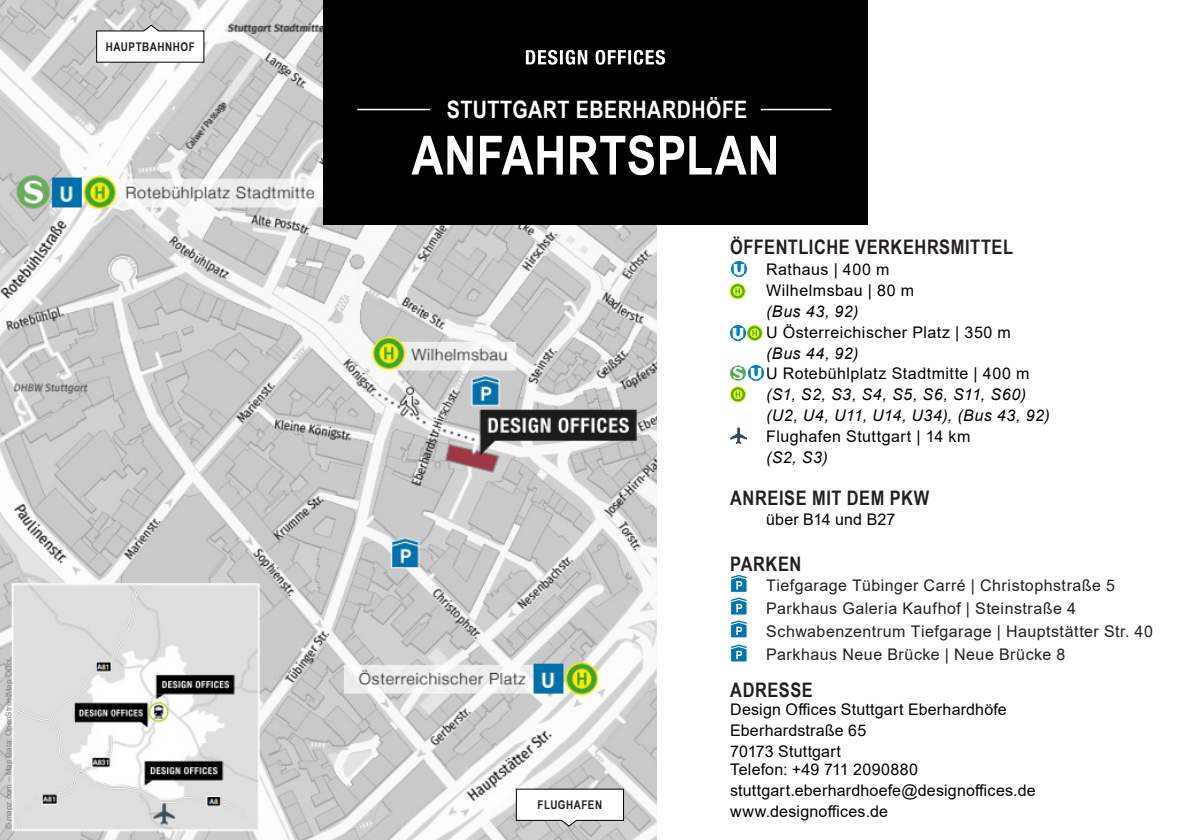
<style>
.page{position:relative;width:1191px;height:840px;background:#fff}
.page>*{position:absolute;margin:0;border:0;box-sizing:border-box;transform-origin:0 0}
.Headline_Weiss_29_pt{font:700 54px "Arial Narrow";letter-spacing:.01em;color:#fff}
.Headline_Weiss_12_pt{font:700 24px "Arial Narrow";letter-spacing:.02em;color:#fff}
.Buero_Fakten{font:700 20px "Arial Narrow";letter-spacing:.03em;color:#231f20}
.Buero_Fakten-2{font:16px/18px "Arial";letter-spacing:.025em;color:#000002}
.Buero_Fakten-3{font:16px "Arial";letter-spacing:.03em;color:#231f20}
.Buero_Fakten-4{font:italic 16px "Arial";letter-spacing:.025em;color:#000002}
.Umgebung_Mapz_Headli{font:700 12px "Arial Narrow";letter-spacing:.04em;color:#231f20}
.t1{font:8px "Arial";color:#808285}
</style>
<div class="page">
<svg style="left:730px;top:574px;width:17px;height:88px"></svg>
<img style="left:731px;top:261px;width:15px;height:13px">
<svg style="left:733px;top:274px;width:12px;height:2px"></svg>
<img style="left:730px;top:325px;width:15px;height:13px">
<svg style="left:732px;top:338px;width:12px;height:2px"></svg>
<img style="left:748px;top:365px;width:15px;height:13px">
<img style="left:0;top:0;width:657px;height:839px">
<img style="left:730px;top:365px;width:16px;height:13px">
<svg style="left:731px;top:378px;width:31px;height:2px"></svg>
<svg style="left:730px;top:427px;width:17px;height:17px"></svg>
<svg style="left:96px;top:25px;width:108px;height:38px"></svg>
<svg style="left:516px;top:788px;width:108px;height:38px"></svg>
<div style="left:323px;top:0;width:544px;height:224px;background:#000"></div>
<svg style="left:526px;top:50px;width:139px;height:15px"></svg>
<hr style="left:357px;top:109px;width:73px;height:1px;background:#fff">
<hr style="left:761px;top:109px;width:70px;height:1px;background:#fff">
<svg style="left:730px;top:283px;width:15px;height:16px"></svg>
<div style="left:729px;top:283px;width:16px;height:16px;border:1px solid #fff101;border-radius:50%"></div>
<svg style="left:733px;top:286px;width:9px;height:10px"></svg>
<svg style="left:735px;top:288px;width:5px;height:6px"></svg>
<svg style="left:747px;top:325px;width:15px;height:15px"></svg>
<div style="left:746px;top:325px;width:16px;height:16px;border:1px solid #fff101;border-radius:50%"></div>
<svg style="left:750px;top:328px;width:9px;height:10px"></svg>
<svg style="left:752px;top:330px;width:5px;height:6px"></svg>
<svg style="left:730px;top:386px;width:15px;height:16px"></svg>
<div style="left:730px;top:386px;width:16px;height:16px;border:1px solid #fff101;border-radius:50%"></div>
<svg style="left:733px;top:389px;width:9px;height:10px"></svg>
<svg style="left:735px;top:391px;width:5px;height:6px"></svg>
<p class="Umgebung_Mapz_Headli" style="left:106px;top:38px;width:90px">HAUPTBAHNHOF</p>
<p class="t1" style="left:3px;top:828px;width:174px;rotate:-90deg">© mapz.com – Map Data: OpenStreetMap ODbL</p>
<p class="Headline_Weiss_12_pt" style="left:447px;top:91px;width:302px">STUTTGART EBERHARDHÖFE</p>
<p class="Headline_Weiss_29_pt" style="left:411px;top:114px;width:369px">ANFAHRTSPLAN</p>
<p class="Umgebung_Mapz_Headli" style="left:537px;top:795px;width:66px">FLUGHAFEN</p>
<p class="Buero_Fakten" style="left:730px;top:232px;width:284px">ÖFFENTLICHE VERKEHRSMITTEL</p>
<p class="Buero_Fakten-2" style="left:766px;top:260px;width:125px">Rathaus | 400 m</p>
<p class="Buero_Fakten-2" style="left:766px;top:281px;width:149px">Wilhelmsbau | 80 m</p>
<p class="Buero_Fakten-4" style="left:766px;top:301px;width:94px">(Bus 43, 92)</p>
<p class="Buero_Fakten-2" style="left:766px;top:323px;width:246px">U Österreichischer Platz | 350 m</p>
<p class="Buero_Fakten-4" style="left:766px;top:342px;width:94px">(Bus 44, 92)</p>
<p class="Buero_Fakten-2" style="left:766px;top:364px;width:265px">U Rotebühlplatz Stadtmitte | 400 m</p>
<p class="Buero_Fakten-4" style="left:766px;top:384px;width:261px">(S1, S2, S3, S4, S5, S6, S11, S60)</p>
<p class="Buero_Fakten-4" style="left:766px;top:405px;width:285px">(U2, U4, U11, U14, U34), (Bus 43, 92)</p>
<p class="Buero_Fakten-2" style="left:766px;top:427px;width:206px">Flughafen Stuttgart | 14 km</p>
<p class="Buero_Fakten-4" style="left:766px;top:446px;width:63px">(S2, S3)</p>
<p class="Buero_Fakten" style="left:730px;top:482px;width:201px">ANREISE MIT DEM PKW</p>
<p class="Buero_Fakten-2" style="left:766px;top:510px;width:131px">über B14 und B27</p>
<p class="Buero_Fakten" style="left:730px;top:548px;width:73px">PARKEN</p>
<p class="Buero_Fakten-3" style="left:766px;top:574px;width:350px">Tiefgarage Tübinger Carré | Christophstraße 5</p>
<p class="Buero_Fakten-3" style="left:766px;top:597px;width:311px">Parkhaus Galeria Kaufhof | Steinstraße 4</p>
<p class="Buero_Fakten-3" style="left:766px;top:620px;width:388px">Schwabenzentrum Tiefgarage | Hauptstätter Str. 40</p>
<p class="Buero_Fakten-3" style="left:766px;top:642px;width:301px">Parkhaus Neue Brücke | Neue Brücke 8</p>
<p class="Buero_Fakten" style="left:730px;top:674px;width:84px">ADRESSE</p>
<p class="Buero_Fakten-2" style="left:730px;top:700px;width:278px">Design Offices Stuttgart Eberhardhöfe</p>
<p class="Buero_Fakten-2" style="left:730px;top:721px;width:138px">Eberhardstraße 65</p>
<p class="Buero_Fakten-2" style="left:730px;top:742px;width:189px">70173 Stuttgart<br>Telefon: +49 711 2090880</p>
<p class="Buero_Fakten-2" style="left:730px;top:780px;width:307px">stuttgart.eberhardhoefe@designoffices.de</p>
<p class="Buero_Fakten-2" style="left:730px;top:801px;width:159px">www.designoffices.de</p>
</div>
